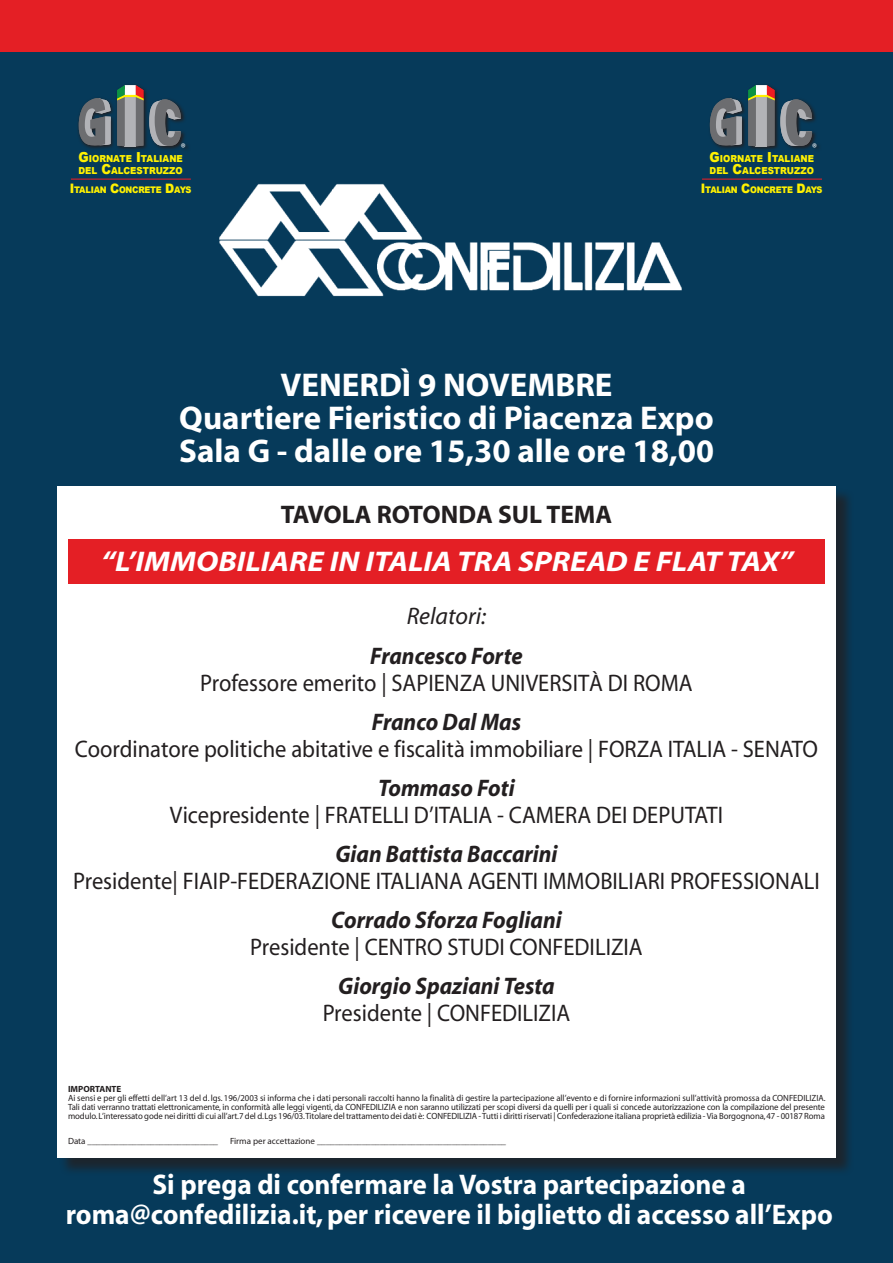
<style>
.page{position:relative;width:893px;height:1263px;background:#063a5a}
.page>*{position:absolute;margin:0;border:0;box-sizing:border-box;transform-origin:0 0}
.t1{font:700 33px "Myriad";color:#fff}
.t2{font:700 28.5px "Myriad";color:#fff;scale:.96 1}
.t3{font:italic 700 28.5px "Myriad";color:#fff;scale:1.11 1}
.t4{font:700 25.5px "Myriad";color:#231f20}
.t5{font:24px "Myriad";color:#231f20;scale:.94 1}
.t6{font:italic 700 24px "Myriad";color:#231f20;scale:.94 1}
.t7{font:italic 24px "Myriad";color:#231f20}
.t8{font:900 12.6px "Univers";color:#fff;scale:.92 1}
.t9{font:900 9.6px "Arial";color:#fff101;scale:.9 1}
.t10{font:900 9.15px "Arial";letter-spacing:-.03em;color:#fff101;scale:.9 1}
.t11{font:9px/9px "Myriad";letter-spacing:-.01em;color:#231f20;text-align:justify}
.t12{font:700 9px "Myriad";color:#231f20}
.s1{font-size:13.8px}
.s2{font-size:13.05px}
</style>
<div class="page">
<div style="left:0;top:0;width:893px;height:51px;background:#e41f25"></div>
<img style="left:220px;top:183px;width:462px;height:114px">
<div style="left:60px;top:488px;width:794px;height:688px;background:#231f20;opacity:.75"></div>
<div style="left:57px;top:486px;width:779px;height:671px;background:#fff"></div>
<div style="left:68px;top:539px;width:757px;height:45px;background:#e41f25"></div>
<hr style="left:702px;top:179px;width:120px;height:1px;background:#ee1d23">
<svg style="left:709px;top:103px;width:110px;height:47px"></svg>
<svg style="left:710px;top:98px;width:32px;height:47px;background:#6d757c"></svg>
<svg style="left:748px;top:85px;width:64px;height:61px"></svg>
<hr style="left:71px;top:179px;width:120px;height:1px;background:#ee1d23">
<svg style="left:78px;top:88px;width:110px;height:62px"></svg>
<svg style="left:79px;top:98px;width:32px;height:47px;background:#6e757c"></svg>
<svg style="left:117px;top:85px;width:26px;height:61px;background:#918f87"></svg>
<svg style="left:149px;top:99px;width:32px;height:47px"></svg>
<p class="t8" style="left:181px;top:140px;width:7px">®</p>
<p class="t9" style="left:78px;top:151px;width:118px"><span class="s1">G</span>IORNATE <span class="s1">I</span> TALIANE</p>
<p class="t9" style="left:78px;top:164px;width:117px">DEL <span class="s1">C</span>ALCESTRUZZO</p>
<p class="t10" style="left:70px;top:183px;width:137px"><span class="s2">I</span> TALIAN <span class="s2">C</span>ONCRETE <span class="s2">D</span>AYS</p>
<p class="t8" style="left:812px;top:140px;width:7px">®</p>
<p class="t9" style="left:709px;top:151px;width:118px"><span class="s1">G</span>IORNATE <span class="s1">I</span> TALIANE</p>
<p class="t9" style="left:710px;top:164px;width:117px">DEL <span class="s1">C</span>ALCESTRUZZO</p>
<p class="t10" style="left:701px;top:183px;width:137px"><span class="s2">I</span> TALIAN <span class="s2">C</span>ONCRETE <span class="s2">D</span>AYS</p>
<p class="t1" style="left:280px;top:368px;width:334px">VENERDÌ 9 NOVEMBRE</p>
<p class="t1" style="left:179px;top:401px;width:536px">Quartiere Fieristico di Piacenza Expo</p>
<p class="t1" style="left:179px;top:434px;width:536px">Sala G - dalle ore 15,30 alle ore 18,00</p>
<p class="t4" style="left:281px;top:501px;width:333px">TAVOLA ROTONDA SUL TEMA</p>
<p class="t3" style="left:101px;top:547px;width:625px">“L’IMMOBILIARE IN ITALIA TRA SPREAD E FLAT TAX”</p>
<p class="t7" style="left:407px;top:604px;width:81px">Relatori:</p>
<p class="t6" style="left:370px;top:644px;width:164px">Francesco Forte</p>
<p class="t5" style="left:200px;top:671px;width:525px">Professore emerito | SAPIENZA UNIVERSITÀ DI ROMA</p>
<p class="t6" style="left:372px;top:710px;width:160px">Franco Dal Mas</p>
<p class="t5" style="left:75px;top:737px;width:792px">Coordinatore politiche abitative e fiscalità immobiliare | FORZA ITALIA - SENATO</p>
<p class="t6" style="left:378px;top:776px;width:147px">Tommaso Foti</p>
<p class="t5" style="left:170px;top:803px;width:590px">Vicepresidente | FRATELLI D’ITALIA - CAMERA DEI DEPUTATI</p>
<p class="t6" style="left:335px;top:842px;width:238px">Gian Battista Baccarini</p>
<p class="t5" style="left:73px;top:869px;width:796px">Presidente| FIAIP-FEDERAZIONE ITALIANA AGENTI IMMOBILIARI PROFESSIONALI</p>
<p class="t6" style="left:331px;top:908px;width:247px">Corrado Sforza Fogliani</p>
<p class="t5" style="left:250px;top:935px;width:419px">Presidente | CENTRO STUDI CONFEDILIZIA</p>
<p class="t6" style="left:338px;top:974px;width:232px">Giorgio Spaziani Testa</p>
<p class="t5" style="left:323px;top:1001px;width:265px">Presidente | CONFEDILIZIA</p>
<p class="t12" style="left:68px;top:1084px;width:55px">IMPORTANTE</p>
<p class="t11" style="left:68px;top:1094px;width:759px">Ai sensi e per gli effetti dell’art 13 del d. lgs. 196/2003 si informa che i dati personali raccolti hanno la finalità di gestire la partecipazione all’evento e di fornire informazioni sull’attività promossa da CONFEDILIZIA.<br>Tali dati verranno trattati elettronicamente, in conformità alle leggi vigenti, da CONFEDILIZIA e non saranno utilizzati per scopi diversi da quelli per i quali si concede autorizzazione con la compilazione del presente modulo. L’interessato gode nei diritti di cui all’art.7 del d. Lgs 196/03.Titolare del trattamento dei dati è: CONFEDILIZIA - Tutti i diritti riservati | Confederazione italiana proprietà edilizia - Via Borgognona, 47 - 00187 Roma</p>
<p class="t11" style="left:68px;top:1137px;width:152px">Data _____________________________</p>
<p class="t11" style="left:230px;top:1137px;width:277px">Firma per accettazione __________________________________________</p>
<p class="t2" style="left:153px;top:1170px;width:620px">Si prega di confermare la Vostra partecipazione a</p>
<p class="t2" style="left:66px;top:1200px;width:801px">roma@confedilizia.it, per ricevere il biglietto di accesso all’Expo</p>
</div>
